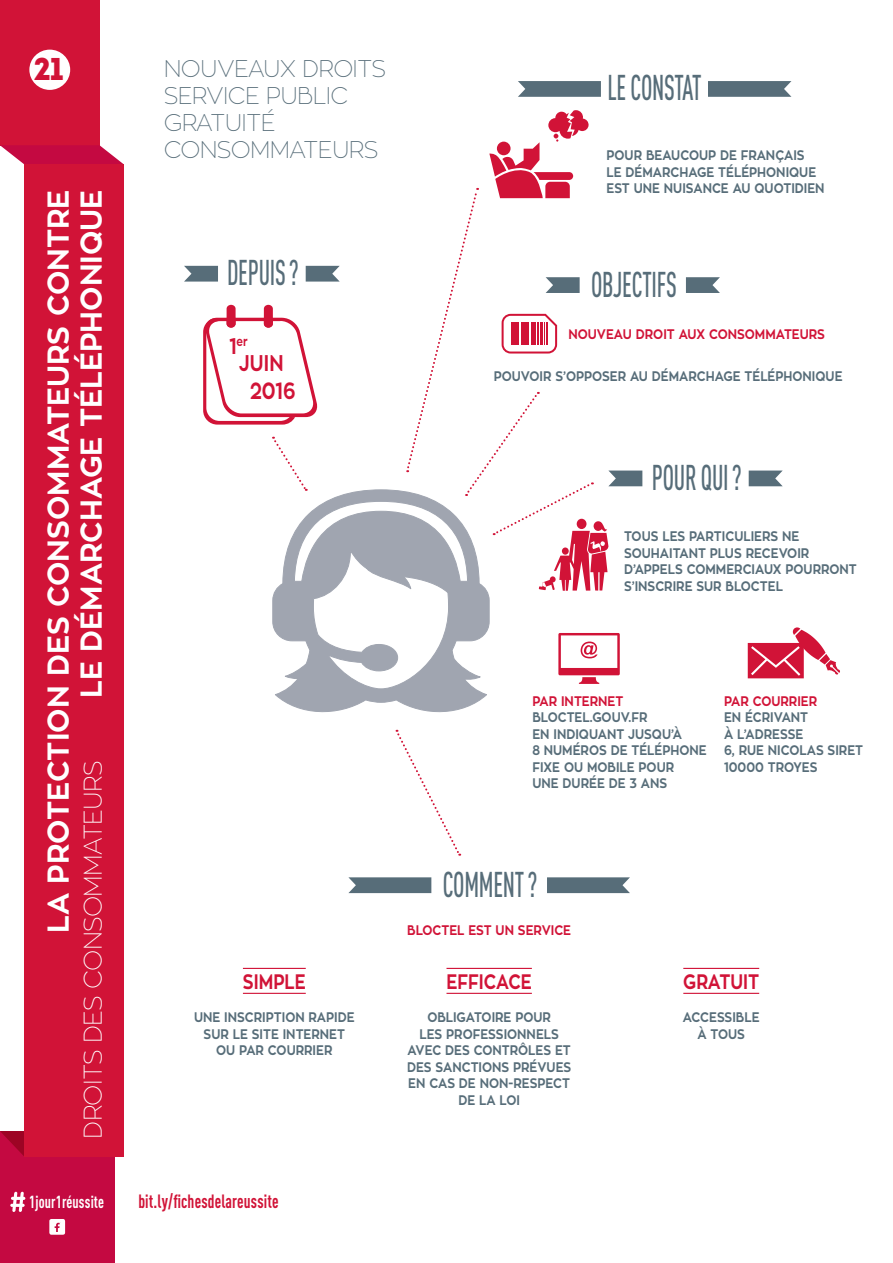
<style>
.page{position:relative;width:893px;height:1263px;background:#fff}
.page>*{position:absolute;margin:0;border:0;box-sizing:border-box;transform-origin:0 0}
.t1{font:500 35.4px "DIN Cond";letter-spacing:-.01em;color:#576d79;scale:.73 1}
.t2{font:31.5px "Intro";color:#d11337}
.t3{font:700 30px/33px "Zona Pro";color:#fff;text-align:right}
.t4{font:100 25.5px "Zona Pro";letter-spacing:-.03em;color:#fff}
.t5{font:100 24px/27px "Zona Pro";letter-spacing:-.03em;color:#576d79}
.t6{font:100 24px "Zona Pro";letter-spacing:-.03em;color:#fff}
.t7{font:700 23.4px "Zona Pro";color:#d11337;scale:.81 1}
.t8{font:700 22.5px "Zona Pro";color:#d11337;scale:.81 1}
.t9{font:700 20.85px "Zona Pro";color:#d11337;scale:.81 1}
.t10{font:700 18.9px "DIN Cond";letter-spacing:.01em;color:#d11337;scale:.87 1}
.t11{font:700 17.25px "DIN Cond";letter-spacing:.01em;color:#fff;scale:.87 1}
.t12{font:700 13.8px/16.5px "Zona Pro";color:#576d79;scale:.87 1}
.t13{font:700 13.8px "Zona Pro";color:#d11337;scale:.87 1}
.t14{font:700 13.2px "Zona Pro";color:#d11337;scale:.81 1}
.s1{font-size:22.5px}
</style>
<div class="page">
<svg style="left:518px;top:81px;width:83px;height:16px"></svg>
<svg style="left:708px;top:81px;width:83px;height:16px"></svg>
<svg style="left:348px;top:877px;width:83px;height:16px"></svg>
<svg style="left:547px;top:877px;width:83px;height:16px"></svg>
<svg style="left:306px;top:266px;width:34px;height:16px"></svg>
<svg style="left:184px;top:266px;width:34px;height:16px"></svg>
<div style="left:264px;top:305px;width:9px;height:23px;background:#d11337;border-radius:4px"></div>
<div style="left:227px;top:305px;width:9px;height:23px;background:#d11337;border-radius:4px"></div>
<svg style="left:203px;top:318px;width:115px;height:107px"></svg>
<hr style="left:243px;top:968px;width:63px;height:1px;background:#d11337">
<hr style="left:243px;top:993px;width:63px;height:1px;background:#d11337">
<hr style="left:446px;top:968px;width:86px;height:1px;background:#d11337">
<hr style="left:446px;top:993px;width:86px;height:1px;background:#d11337">
<hr style="left:683px;top:968px;width:76px;height:1px;background:#d11337">
<hr style="left:683px;top:993px;width:76px;height:1px;background:#d11337">
<div style="left:0;top:1131px;width:114px;height:132px;background:#c40941"></div>
<svg style="left:396px;top:730px;width:65px;height:126px"></svg>
<svg style="left:272px;top:437px;width:35px;height:53px"></svg>
<div style="left:0;top:0;width:100px;height:145px;background:#d11337"></div>
<svg style="left:0;top:145px;width:124px;height:19px"></svg>
<div style="left:29px;top:50px;width:41px;height:40px;background:#fff;border-radius:50%"></div>
<svg style="left:0;top:1131px;width:24px;height:25px"></svg>
<div style="left:24px;top:164px;width:99px;height:992px;background:#d11337"></div>
<svg style="left:10px;top:1192px;width:15px;height:20px"></svg>
<div style="left:49px;top:1219px;width:16px;height:16px;background:#fff;border-radius:2px"></div>
<svg style="left:54px;top:1222px;width:7px;height:10px"></svg>
<svg style="left:749px;top:470px;width:34px;height:16px"></svg>
<svg style="left:686px;top:277px;width:34px;height:16px"></svg>
<svg style="left:406px;top:110px;width:236px;height:481px"></svg>
<svg style="left:748px;top:627px;width:92px;height:51px"></svg>
<svg style="left:558px;top:633px;width:62px;height:51px"></svg>
<svg style="left:273px;top:490px;width:216px;height:223px"></svg>
<h2 class="t2" style="left:34px;top:50px;width:31px">21</h2>
<h3 class="t3" style="left:42px;top:933px;width:745px;rotate:-90deg">LA PROTECTION DES CONSOMMATEURS CONTRE<br>LE DÉMARCHAGE TÉLÉPHONIQUE</h3>
<h3 class="t6" style="left:79px;top:995px;width:444px;rotate:-90deg">ACTION ET PROMOTION RÉPUBLICAINE</h3>
<h3 class="t4" style="left:77px;top:1138px;width:380px;rotate:-90deg">DROITS DES CONSOMMATEURS</h3>
<p class="t11" style="left:29px;top:1191px;width:88px">1jour1réussite</p>
<h3 class="t5" style="left:164px;top:55px;width:224px">NOUVEAUX DROITS<br>SERVICE PUBLIC<br>GRATUITÉ<br>CONSOMMATEURS</h3>
<h1 class="t1" style="left:227px;top:251px;width:100px">DEPUIS ?</h1>
<p class="t14" style="left:229px;top:333px;width:24px"><span class="s1">1</span>ER</p>
<h3 class="t8" style="left:239px;top:348px;width:28px">JUIN</h3>
<h3 class="t7" style="left:250px;top:375px;width:58px">2016</h3>
<h1 class="t1" style="left:608px;top:67px;width:47px">LE CONSTAT</h1>
<p class="t12" style="left:607px;top:147px;width:21px">POUR</p>
<p class="t12" style="left:646px;top:147px;width:11px">BEAUCOUP</p>
<p class="t12" style="left:720px;top:147px;width:35px">DE FRAN</p>
<p class="t12" style="left:775px;top:147px;width:19px">ÇAIS</p>
<p class="t12" style="left:607px;top:164px;width:33px">LE DÉMARCHAGE</p>
<p class="t12" style="left:718px;top:164px;width:11px">TÉLÉPHONIQUE</p>
<p class="t12" style="left:607px;top:180px;width:10px">EST</p>
<p class="t12" style="left:634px;top:180px;width:11px">UNE</p>
<p class="t12" style="left:664px;top:180px;width:11px">NUISANCE</p>
<p class="t12" style="left:733px;top:180px;width:35px">AU QUOTIDIEN</p>
<h1 class="t1" style="left:591px;top:263px;width:14px">OBJECTIFS</h1>
<p class="t13" style="left:568px;top:325px;width:12px">NOU</p>
<p class="t13" style="left:597px;top:325px;width:21px">VEAU</p>
<p class="t13" style="left:636px;top:325px;width:10px">DROIT</p>
<p class="t13" style="left:679px;top:325px;width:47px">AU X CONSOMMATEURS</p>
<p class="t12" style="left:494px;top:368px;width:11px">POU</p>
<p class="t12" style="left:521px;top:368px;width:20px">VOIR</p>
<p class="t12" style="left:555px;top:368px;width:24px">S’OPPOSER</p>
<p class="t12" style="left:630px;top:368px;width:37px">AU DÉMARCHAGE</p>
<p class="t12" style="left:744px;top:368px;width:11px">TÉLÉPHONIQUE</p>
<h1 class="t1" style="left:652px;top:456px;width:125px">POUR QUI ?</h1>
<p class="t12" style="left:624px;top:528px;width:20px">TOUS</p>
<p class="t12" style="left:662px;top:528px;width:10px">LES</p>
<p class="t12" style="left:689px;top:528px;width:10px">PARTICULIERS</p>
<p class="t12" style="left:782px;top:528px;width:11px">NE</p>
<p class="t12" style="left:624px;top:545px;width:11px">SOUHAITANT</p>
<p class="t12" style="left:710px;top:545px;width:10px">PLUS</p>
<p class="t12" style="left:746px;top:545px;width:11px">RECE</p>
<p class="t12" style="left:779px;top:545px;width:20px">VOIR</p>
<p class="t12" style="left:624px;top:561px;width:23px">D’APPELS</p>
<p class="t12" style="left:687px;top:561px;width:11px">COMMERCIAU</p>
<p class="t12" style="left:773px;top:561px;width:26px">X POURRONT</p>
<p class="t12" style="left:624px;top:578px;width:22px">S’INSCRIRE</p>
<p class="t12" style="left:696px;top:578px;width:11px">SUR</p>
<p class="t12" style="left:726px;top:578px;width:20px">BLOCTEL</p>
<p class="t13" style="left:532px;top:692px;width:43px">PAR INTERNET</p>
<p class="t12" style="left:532px;top:709px;width:20px">BLOCTEL</p>
<p class="t12" style="left:590px;top:709px;width:15px">.GOU</p>
<p class="t12" style="left:621px;top:709px;width:28px">V.FR</p>
<p class="t12" style="left:532px;top:726px;width:35px">EN INDIQUANT</p>
<p class="t12" style="left:628px;top:726px;width:19px">JUSQU</p>
<p class="t12" style="left:671px;top:726px;width:14px">’À</p>
<p class="t12" style="left:532px;top:742px;width:25px">8 NUMÉROS</p>
<p class="t12" style="left:611px;top:742px;width:35px">DE TÉLÉPHONE</p>
<p class="t12" style="left:532px;top:759px;width:73px">FIXE OU MOBILE</p>
<p class="t12" style="left:639px;top:759px;width:11px">POUR</p>
<p class="t12" style="left:532px;top:775px;width:11px">UNE</p>
<p class="t12" style="left:563px;top:775px;width:11px">DURÉE</p>
<p class="t12" style="left:609px;top:775px;width:48px">DE 3 ANS</p>
<p class="t13" style="left:724px;top:692px;width:44px">PAR COURRIER</p>
<p class="t12" style="left:724px;top:709px;width:33px">EN ÉCRI</p>
<p class="t12" style="left:774px;top:709px;width:21px">VANT</p>
<p class="t12" style="left:724px;top:726px;width:36px">À L’ADRESSE<br>6, RUE</p>
<p class="t12" style="left:768px;top:742px;width:21px">NICOLAS</p>
<p class="t12" style="left:828px;top:742px;width:18px">SIRET</p>
<p class="t12" style="left:724px;top:759px;width:99px">10000 TROYES</p>
<h1 class="t1" style="left:443px;top:863px;width:131px">COMMENT ?</h1>
<p class="t13" style="left:407px;top:921px;width:20px">BLOCTEL</p>
<p class="t13" style="left:468px;top:921px;width:10px">EST</p>
<p class="t13" style="left:496px;top:921px;width:72px">UNSERVICE</p>
<h3 class="t9" style="left:243px;top:967px;width:79px">SIMPLE</h3>
<h3 class="t9" style="left:446px;top:967px;width:54px">EFFICACE</h3>
<h3 class="t9" style="left:683px;top:967px;width:30px">GRATUIT</h3>
<p class="t12" style="left:194px;top:1009px;width:11px">UNE</p>
<p class="t12" style="left:224px;top:1009px;width:10px">INSCRIPTION</p>
<p class="t12" style="left:309px;top:1009px;width:10px">RAPIDE</p>
<p class="t12" style="left:204px;top:1026px;width:11px">SUR</p>
<p class="t12" style="left:233px;top:1026px;width:31px">LE SITE</p>
<p class="t12" style="left:283px;top:1026px;width:10px">INTERNET</p>
<p class="t12" style="left:216px;top:1042px;width:37px">OU PAR</p>
<p class="t12" style="left:268px;top:1042px;width:11px">COURRIER</p>
<h3 class="t10" style="left:138px;top:1190px;width:163px">bit.ly/fichesdelareussite</h3>
<p class="t12" style="left:427px;top:1009px;width:10px">OBLIGATOIRE</p>
<p class="t12" style="left:515px;top:1009px;width:11px">POUR</p>
<p class="t12" style="left:419px;top:1026px;width:10px">LES</p>
<p class="t12" style="left:446px;top:1026px;width:11px">PRO</p>
<p class="t12" style="left:473px;top:1026px;width:19px">FESSIONNELS</p>
<p class="t12" style="left:407px;top:1042px;width:54px">AVEC DES</p>
<p class="t12" style="left:474px;top:1042px;width:12px">CONTR</p>
<p class="t12" style="left:518px;top:1042px;width:21px">ÔLES</p>
<p class="t12" style="left:555px;top:1042px;width:10px">ET</p>
<p class="t12" style="left:407px;top:1059px;width:10px">DES</p>
<p class="t12" style="left:436px;top:1059px;width:11px">SANCTIONS</p>
<p class="t12" style="left:513px;top:1059px;width:49px">PRÉVUES</p>
<p class="t12" style="left:408px;top:1075px;width:35px">EN CAS</p>
<p class="t12" style="left:459px;top:1075px;width:36px">DE NON</p>
<p class="t12" style="left:508px;top:1075px;width:16px">-RESPECT</p>
<p class="t12" style="left:458px;top:1092px;width:56px">DELALOI</p>
<p class="t12" style="left:683px;top:1009px;width:10px">ACCESSIBLE</p>
<p class="t12" style="left:697px;top:1026px;width:26px">À TOUS</p>
</div>
